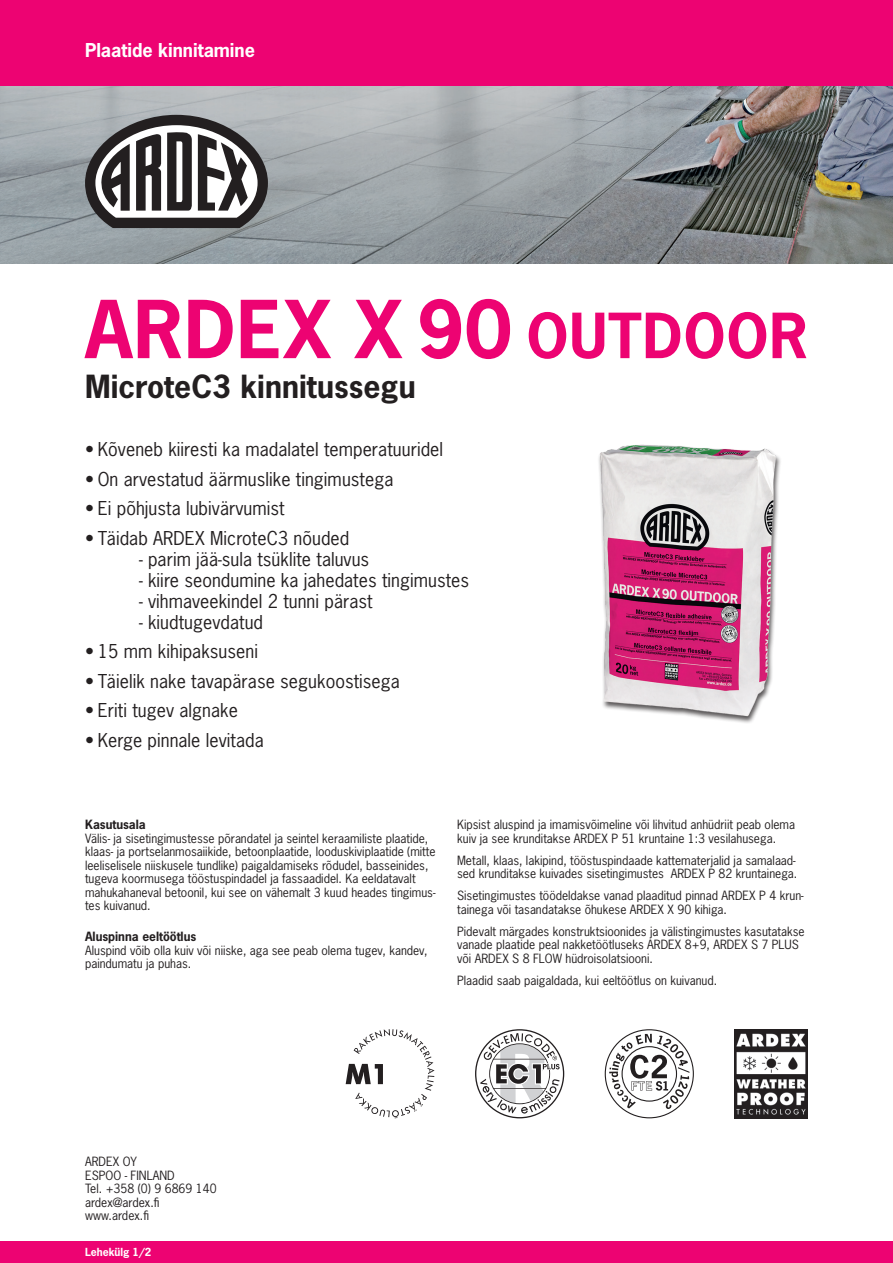
<style>
.page{position:relative;width:893px;height:1263px;background:#fff}
.page>*{position:absolute;margin:0;border:0;box-sizing:border-box;transform-origin:0 0}
.t1{font:700 75px "News Gothic Std";letter-spacing:.015em;color:#ed0372}
.t2{font:700 30px "News Gothic Std";letter-spacing:.005em;color:#231f20}
.t3{font:18px "News Gothic Std";letter-spacing:.005em;color:#231f20}
.t4{font:700 18px "News Gothic Std";color:#fff}
.t5{font:12px/13.5px "News Gothic Std";color:#231f20}
.t6{font:700 12px "News Gothic Std";color:#231f20}
.t7{font:700 10.5px "News Gothic Std";color:#fff}
.s1{font-size:58.5px}
</style>
<div class="page">
<img style="left:0;top:85px;width:893px;height:179px">
<div style="left:0;top:0;width:893px;height:85px;background:#ed0372"></div>
<div style="left:0;top:1242px;width:893px;height:21px;background:#ed0372"></div>
<svg style="left:346px;top:1029px;width:89px;height:89px"></svg>
<svg style="left:475px;top:1029px;width:89px;height:89px"></svg>
<svg style="left:605px;top:1029px;width:89px;height:89px"></svg>
<img style="left:734px;top:1029px;width:74px;height:89px">
<div style="left:598px;top:444px;width:184px;height:280px;background:#231f20;opacity:.75"></div>
<img style="left:598px;top:444px;width:179px;height:275px">
<svg style="left:85px;top:115px;width:183px;height:113px"></svg>
<h3 class="t4" style="left:85px;top:38px;width:171px">Plaatide kinnitamine</h3>
<h1 class="t1" style="left:85px;top:280px;width:724px">ARDEX X 90 <span class="s1">OUTDOOR</span></h1>
<h2 class="t2" style="left:85px;top:366px;width:332px">MicroteC3 kinnitussegu</h2>
<h3 class="t3" style="left:85px;top:438px;width:360px">• Kõveneb kiiresti ka madalatel temperatuuridel</h3>
<h3 class="t3" style="left:85px;top:467px;width:310px">• On arvestatud äärmuslike tingimustega</h3>
<h3 class="t3" style="left:85px;top:497px;width:201px">• Ei põhjusta lubivärvumist</h3>
<h3 class="t3" style="left:85px;top:526px;width:266px">• Täidab ARDEX MicroteC3 nõuded</h3>
<h3 class="t3" style="left:139px;top:547px;width:232px">- parim jää-sula tsüklite taluvus</h3>
<h3 class="t3" style="left:139px;top:568px;width:332px">- kiire seondumine ka jahedates tingimustes</h3>
<h3 class="t3" style="left:139px;top:589px;width:235px">- vihmaveekindel 2 tunni pärast</h3>
<h3 class="t3" style="left:139px;top:610px;width:126px">- kiudtugevdatud</h3>
<h3 class="t3" style="left:85px;top:640px;width:174px">• 15 mm kihipaksuseni</h3>
<h3 class="t3" style="left:85px;top:669px;width:316px">• Täielik nake tavapärase segukoostisega</h3>
<h3 class="t3" style="left:85px;top:699px;width:154px">• Eriti tugev algnake</h3>
<h3 class="t3" style="left:85px;top:728px;width:180px">• Kerge pinnale levitada</h3>
<p class="t6" style="left:85px;top:816px;width:62px">Kasutusala</p>
<p class="t5" style="left:85px;top:831px;width:352px">Välis- ja sisetingimustesse põrandatel ja seintel keraamiliste plaatide, klaas- ja portselanmosaiikide, betoonplaatide, looduskiviplaatide (mitte leeliselisele niiskusele tundlike) paigaldamiseks rõdudel, basseinides, tugeva koormusega tööstuspindadel ja fassaadidel. Ka eeldatavalt mahukahaneval betoonil, kui see on vähemalt 3 kuud heades tingimus&shy;tes kuivanud.</p>
<p class="t6" style="left:85px;top:929px;width:113px">Aluspinna eeltöötlus</p>
<p class="t5" style="left:85px;top:943px;width:344px">Aluspind võib olla kuiv või niiske, aga see peab olema tugev, kandev, paindumatu ja puhas.</p>
<p class="t5" style="left:457px;top:818px;width:339px">Kipsist aluspind ja imamisvõimeline või lihvitud anhüdriit peab olema kuiv ja see krunditakse ARDEX P 51 kruntaine 1:3 vesilahusega.</p>
<p class="t5" style="left:457px;top:853px;width:342px">Metall, klaas, lakipind, tööstuspindaade kattematerjalid ja samalaad&shy;sed krunditakse kuivades sisetingimustes ARDEX P 82 kruntainega.</p>
<p class="t5" style="left:457px;top:889px;width:348px">Sisetingimustes töödeldakse vanad plaaditud pinnad ARDEX P 4 krun&shy;tainega või tasandatakse õhukese ARDEX X 90 kihiga.</p>
<p class="t5" style="left:457px;top:924px;width:349px">Pidevalt märgades konstruktsioonides ja välistingimustes kasutatakse vanade plaatide peal nakketöötluseks ARDEX 8+9, ARDEX S 7 PLUS või ARDEX S 8 FLOW hüdroisolatsiooni.</p>
<p class="t5" style="left:457px;top:973px;width:262px">Plaadid saab paigaldada, kui eeltöötlus on kuivanud.</p>
<p class="t5" style="left:85px;top:1155px;width:133px">ARDEX OY<br>ESPOO - FINLAND<br>Tel. +358 (0) 9 6869 140 ardex@ardex.fi www.ardex.fi</p>
<p class="t7" style="left:85px;top:1245px;width:68px">Lehekülg 1/2</p>
</div>
